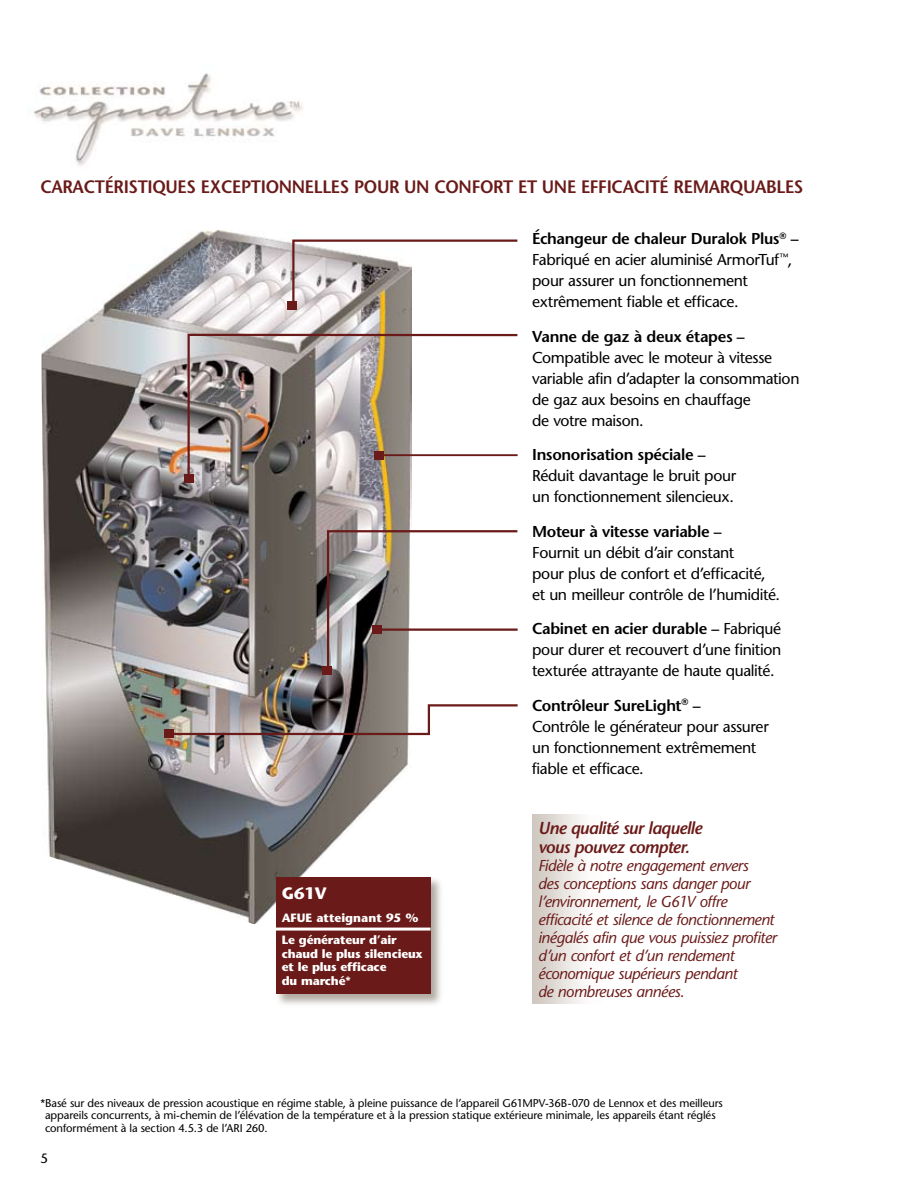
<style>
.page{position:relative;width:918px;height:1188px;background:#fff}
.page>*{position:absolute;margin:0;border:0;box-sizing:border-box;transform-origin:0 0}
.t1{font:600 18px "Stone Sans Std";letter-spacing:-.02em;color:#6a1a18;scale:.95 1}
.t2{font:italic 600 17.25px/18.8px "Stone Sans Std";letter-spacing:-.04em;color:#6a1a18}
.t3{font:700 16.5px "Stone Sans Std";color:#fff}
.t4{font:500 15.75px/21px "Stone Sans Std";letter-spacing:-.025em;color:#000}
.t5{font:italic 500 15.75px/18px "Stone Sans Std";letter-spacing:-.03em;color:#6a1a18}
.t6{font:600 15.75px "Stone Sans Std";letter-spacing:-.02em;color:#000}
.t7{font:500 13.5px "Stone Sans Std";color:#000}
.t8{font:700 12px/13.5px "Stone Sans Std";letter-spacing:-.015em;color:#fff}
.t9{font:500 11.25px/12.8px "Stone Sans Std";letter-spacing:-.01em;color:#000}
.s1{font-weight:600}
</style>
<div class="page">
<img style="left:41px;top:231px;width:370px;height:693px">
<div style="left:274px;top:876px;width:170px;height:132px;background:#9f968c;opacity:.8"></div>
<div style="left:276px;top:877px;width:154px;height:117px;background:#6a1a18"></div>
<hr style="left:276px;top:928px;width:154px;height:3px;background:#fff">
<svg style="left:291px;top:238px;width:227px;height:69px"></svg>
<div style="left:287px;top:301px;width:9px;height:9px;background:#6a1a18"></div>
<svg style="left:186px;top:333px;width:332px;height:147px"></svg>
<div style="left:184px;top:474px;width:9px;height:9px;background:#6a1a18"></div>
<div style="left:375px;top:451px;width:9px;height:9px;background:#6a1a18"></div>
<svg style="left:326px;top:529px;width:192px;height:144px"></svg>
<div style="left:322px;top:666px;width:9px;height:9px;background:#6a1a18"></div>
<img style="left:169px;top:703px;width:349px;height:33px">
<div style="left:165px;top:729px;width:9px;height:9px;background:#6a1a18"></div>
<hr style="left:378px;top:628px;width:139px;height:3px;background:#6a1a18">
<div style="left:372px;top:625px;width:9px;height:9px;background:#6a1a18"></div>
<hr style="left:379px;top:454px;width:138px;height:2px;background:#6a1a18">
<img style="left:28px;top:73px;width:275px;height:93px">
<p class="t1" style="left:40px;top:176px;width:804px">CARACTÉRISTIQUES EXCEPTIONNELLES POUR UN CONFORT ET UNE EFFICACITÉ REMARQUABLES</p>
<p class="t3" style="left:282px;top:883px;width:47px">G61V</p>
<p class="t8" style="left:282px;top:906px;width:138px;line-height:22.5px">AFUE atteignant 95 %<br>Le générateur d’air</p>
<p class="t8" style="left:282px;top:947px;width:143px">chaud le plus silencieux et le plus efficace<br>du marché*</p>
<p class="t4" style="left:532px;top:228px;width:268px"><span class="s1">Échangeur de chaleur Duralok Plus</span><sup>®</sup> <span class="s1">– </span>Fabriqué en acier aluminisé ArmorTuf<sup>™</sup>, pour assurer un fonctionnement extrêmement fiable et efficace.</p>
<p class="t6" style="left:532px;top:327px;width:214px">Vanne de gaz à deux étapes –</p>
<p class="t4" style="left:532px;top:347px;width:269px">Compatible avec le moteur à vitesse variable afin d’adapter la consommation de gaz aux besoins en chauffage<br>de votre maison.</p>
<p class="t6" style="left:532px;top:445px;width:175px">Insonorisation spéciale –</p>
<p class="t4" style="left:532px;top:465px;width:206px">Réduit davantage le bruit pour un fonctionnement silencieux.</p>
<p class="t6" style="left:532px;top:522px;width:191px">Moteur à vitesse variable –</p>
<p class="t4" style="left:532px;top:542px;width:249px">Fournit un débit d’air constant<br>pour plus de confort et d’efficacité, et un meilleur contrôle de l’humidité.</p>
<p class="t4" style="left:532px;top:618px;width:251px;text-align:justify"><span class="s1">Cabinet en acier durable –</span> Fabriqué pour durer et recouvert d’une finition texturée attrayante de haute qualité.</p>
<p class="t4" style="left:532px;top:695px;width:238px"><span class="s1">Contrôleur SureLight</span><sup>®</sup> <span class="s1">–<br></span>Contrôle le générateur pour assurer un fonctionnement extrêmement fiable et efficace.</p>
<p class="t2" style="left:538px;top:820px;width:165px">Une qualité sur laquelle vous pouvez compter.</p>
<p class="t5" style="left:538px;top:858px;width:240px">Fidèle à notre engagement envers<br>des conceptions sans danger pour l’environnement, le G61V offre efficacité et silence de fonctionnement inégalés afin que vous puissiez profiter d’un confort et d’un rendement économique supérieurs pendant<br>de nombreuses années.</p>
<p class="t9" style="left:45px;top:1097px;width:679px;text-indent:-5px">* Basé sur des niveaux de pression acoustique en régime stable, à pleine puissance de l’appareil G61MPV-36B-070 de Lennox et des meilleurs appareils concurrents, à mi-chemin de l’élévation de la température et à la pression statique extérieure minimale, les appareils étant réglés conformément à la section 4.5.3 de l’ARI 260.</p>
<p class="t7" style="left:40px;top:1150px;width:9px">5</p>
</div>
